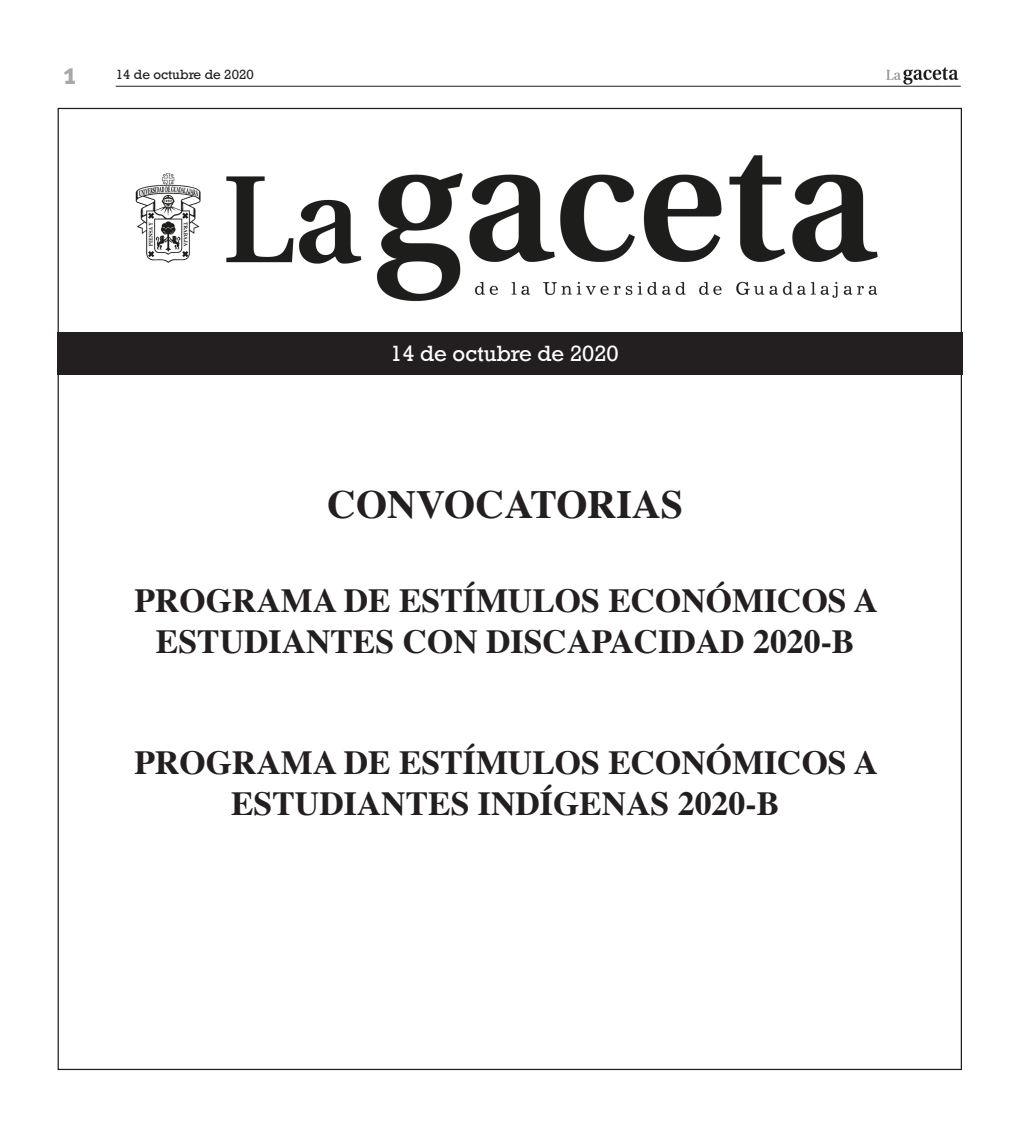
<style>
.page{position:relative;width:1025px;height:1125px;background:#fff}
.page>*{position:absolute;margin:0;border:0;box-sizing:border-box;transform-origin:0 0}
.t1{font:700 40px "Times";color:#231f20}
.t2{font:700 33.75px/40.5px "Times";color:#231f20;text-align:center}
.t3{font:700 30px "Meta Plus";color:#a8a9ad}
.t4{font:20.75px "Rockwell";color:#fff}
.t5{font:12.5px "Rockwell";color:#231f20}
</style>
<div class="page">
<hr style="left:116px;top:86px;width:844px;height:1px;background:#231f20">
<img style="left:886px;top:67px;width:72px;height:18px">
<img style="left:135px;top:155px;width:743px;height:147px">
<div style="left:57px;top:332px;width:904px;height:43px;background:#231f20"></div>
<p class="t3" style="left:64px;top:56px;width:14px">1</p>
<p class="t5" style="left:116px;top:67px;width:139px">14 de octubre de 2020</p>
<p class="t4" style="left:390px;top:341px;width:230px">14 de octubre de 2020</p>
<p class="t1" style="left:327px;top:466px;width:357px">CONVOCATORIAS</p>
<p class="t2" style="left:134px;top:577px;width:744px">PROGRAMA DE ESTÍMULOS ECONÓMICOS A<br>ESTUDIANTES CON DISCAPACIDAD 2020-B</p>
<p class="t2" style="left:134px;top:739px;width:744px">PROGRAMA DE ESTÍMULOS ECONÓMICOS A<br>ESTUDIANTES INDÍGENAS 2020-B</p>
</div>
